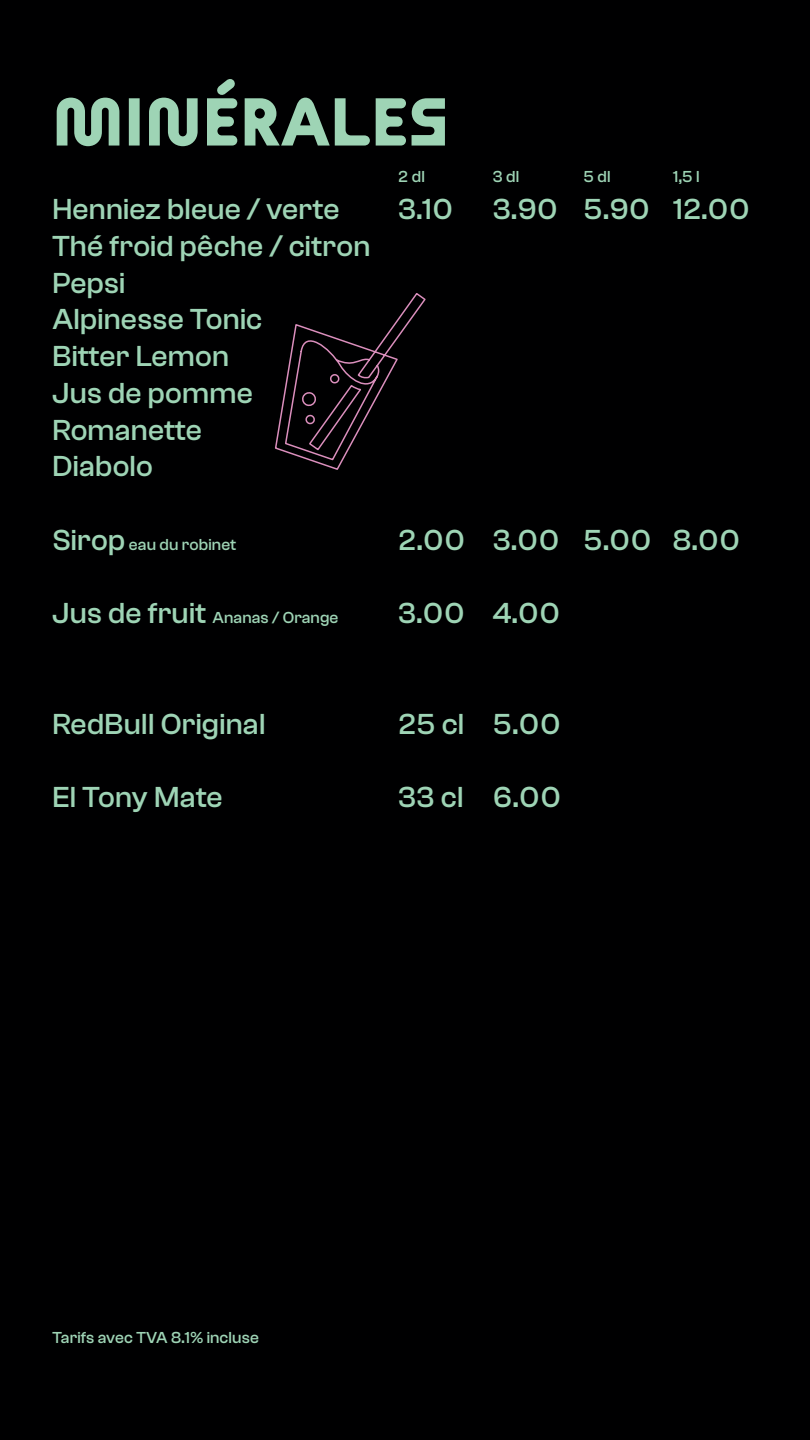
<style>
.page{position:relative;width:810px;height:1440px;background:#000001}
.page>*{position:absolute;margin:0;border:0;box-sizing:border-box;transform-origin:0 0}
.t1{font:700 67.5px "ABC Maxi Round Unlicensed Trial";letter-spacing:.01em;color:#9ed4b5}
.t2{font:500 30px/36.8px "Clash Grotesk";letter-spacing:.005em;color:#9ed4b5}
.t3{font:500 16.5px "Clash Grotesk";letter-spacing:.01em;color:#9ed4b5}
.s1{font-size:30px}
</style>
<div class="page">
<svg style="left:275px;top:293px;width:151px;height:177px"></svg>
<h1 class="t1" style="left:52px;top:78px;width:398px">MINÉRALES</h1>
<p class="t3" style="left:398px;top:168px;width:28px">2 dl</p>
<p class="t3" style="left:493px;top:168px;width:28px">3 dl</p>
<p class="t3" style="left:583px;top:168px;width:29px">5 dl</p>
<p class="t3" style="left:673px;top:168px;width:28px">1,5 l</p>
<p class="t2" style="left:52px;top:191px;width:289px">Henniez bleue / verte</p>
<p class="t2" style="left:398px;top:191px;width:56px">3.10</p>
<p class="t2" style="left:493px;top:191px;width:259px">3.90 5.90 12.00</p>
<p class="t2" style="left:52px;top:227px;width:319px">Thé froid pêche / citron<br>Pepsi<br>Alpinesse Tonic<br>Bitter Lemon<br>Jus de pomme<br>Romanette<br>Diabolo</p>
<p class="t3" style="left:52px;top:535px;width:185px"><span class="s1">Sirop</span> eau du robinet</p>
<p class="t2" style="left:398px;top:521px;width:343px">2.00 3.00 5.00 8.00</p>
<p class="t3" style="left:53px;top:609px;width:288px"><span class="s1">Jus de fruit</span> Ananas / Orange</p>
<p class="t2" style="left:398px;top:595px;width:164px">3.00 4.00</p>
<p class="t2" style="left:52px;top:705px;width:214px">RedBull Original</p>
<p class="t2" style="left:398px;top:705px;width:164px">25 cl 5.00</p>
<p class="t2" style="left:52px;top:779px;width:172px">El Tony Mate</p>
<p class="t2" style="left:398px;top:779px;width:164px">33 cl 6.00</p>
<p class="t3" style="left:52px;top:1328px;width:208px">Tarifs avec TVA 8.1% incluse</p>
</div>
